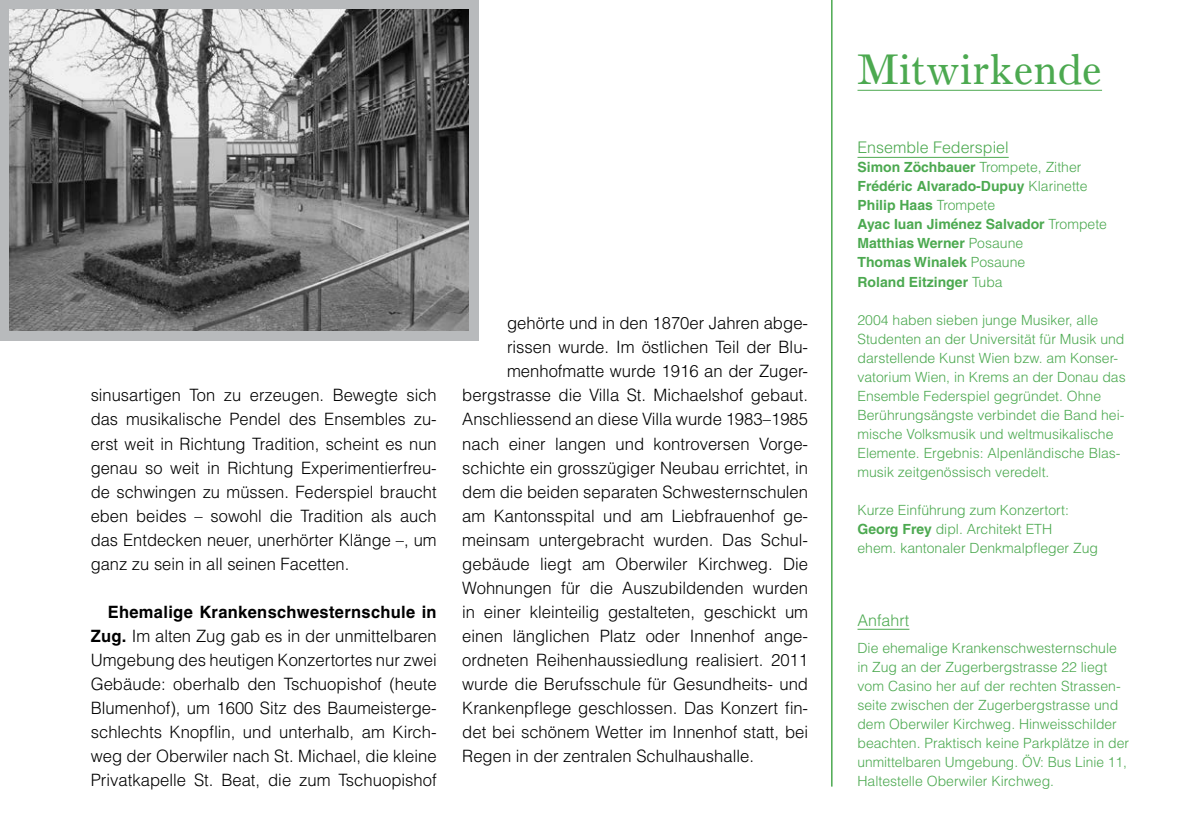
<style>
.page{position:relative;width:1191px;height:840px;background:#fff}
.page>*{position:absolute;margin:0;border:0;box-sizing:border-box;transform-origin:0 0}
.t1{font:44px "Old Style Seven";color:#4ca950}
.t2{font:300 17px/24px "Helvetica";color:#000;text-align:justify}
.t3{font:300 16px "Helvetica";color:#4ca950}
.t4{font:300 14px/19px "Helvetica";color:#4ca950}
.t5{font:700 14px/19px "Helvetica";color:#4ca950}
.s1{font-weight:700}
.s2{font-weight:300}
</style>
<div class="page">
<hr style="left:857px;top:90px;width:245px;height:1px;background:#4ca950">
<hr style="left:857px;top:157px;width:151px;height:1px;background:#4ca950">
<hr style="left:857px;top:628px;width:52px;height:1px;background:#4ca950">
<div style="left:0;top:0;width:478px;height:340px;background:#b8babc"></div>
<img style="left:10px;top:10px;width:459px;height:320px">
<hr style="left:831px;top:0;width:1px;height:786px;background:#4ca950">
<p class="t2" style="left:91px;top:382px;width:347px">sinusartigen Ton zu erzeugen. Bewegte sich das musikalische Pendel des Ensembles zu&shy;erst weit in Richtung Tradition, scheint es nun genau so weit in Richtung Experimentierfreu&shy;de schwingen zu müssen. Federspiel braucht eben beides – sowohl die Tradition als auch das Entdecken neuer, unerhörter Klänge –, um ganz zu sein in all seinen Facetten.</p>
<p class="t2" style="left:91px;top:599px;width:347px;text-indent:17px"><span class="s1">Ehemalige Krankenschwesternschule in Zug.</span> Im alten Zug gab es in der unmittelbaren Umgebung des heutigen Konzertortes nur zwei Gebäude: oberhalb den Tschuopishof (heute Blumenhof), um 1600 Sitz des Baumeisterge&shy;schlechts Knopflin, und unterhalb, am Kirch&shy;weg der Oberwiler nach St. Michael, die kleine Privatkapelle St. Beat, die zum Tschuopishof</p>
<p class="t2" style="left:507px;top:310px;width:303px">gehörte und in den 1870er Jahren abge-</p>
<p class="t2" style="left:507px;top:334px;width:303px">rissen wurde. Im östlichen Teil der Blu-</p>
<p class="t2" style="left:507px;top:358px;width:303px">menhofmatte wurde 1916 an der Zuger-</p>
<p class="t2" style="left:462px;top:382px;width:347px">bergstrasse die Villa St. Michaelshof gebaut.</p>
<p class="t2" style="left:462px;top:406px;width:347px">Anschliessend an diese Villa wurde 1983–1985</p>
<p class="t2" style="left:462px;top:430px;width:347px">nach einer langen und kontroversen Vorge-</p>
<p class="t2" style="left:462px;top:454px;width:347px">schichte ein grosszügiger Neubau errichtet, in</p>
<p class="t2" style="left:462px;top:478px;width:347px">dem die beiden separaten Schwesternschulen</p>
<p class="t2" style="left:462px;top:502px;width:347px">am Kantonsspital und am Liebfrauenhof ge-</p>
<p class="t2" style="left:462px;top:526px;width:347px">meinsam untergebracht wurden. Das Schul-</p>
<p class="t2" style="left:462px;top:550px;width:347px">gebäude liegt am Oberwiler Kirchweg. Die</p>
<p class="t2" style="left:462px;top:574px;width:347px">Wohnungen für die Auszubildenden wurden</p>
<p class="t2" style="left:462px;top:598px;width:347px">in einer kleinteilig gestalteten, geschickt um</p>
<p class="t2" style="left:462px;top:622px;width:347px">einen länglichen Platz oder Innenhof ange-</p>
<p class="t2" style="left:462px;top:646px;width:347px">ordneten Reihenhaussiedlung realisiert. 2011</p>
<p class="t2" style="left:462px;top:670px;width:347px">wurde die Berufsschule für Gesundheits- und</p>
<p class="t2" style="left:462px;top:694px;width:347px">Krankenpflege geschlossen. Das Konzert fin-</p>
<p class="t2" style="left:462px;top:718px;width:347px">det bei schönem Wetter im Innenhof statt, bei</p>
<p class="t2" style="left:462px;top:742px;width:293px">Regen in der zentralen Schulhaushalle.</p>
<h1 class="t1" style="left:857px;top:45px;width:246px">Mitwirkende</h1>
<p class="t3" style="left:857px;top:138px;width:153px">Ensemble Federspiel</p>
<p class="t5" style="left:857px;top:158px;width:251px">Simon Zöchbauer <span class="s2">Trompete, Zither<br></span>Frédéric Alvarado-Dupuy <span class="s2">Klarinette<br></span>Philip Haas <span class="s2">Trompete<br></span>Ayac Iuan Jiménez Salvador <span class="s2">Trompete<br></span>Matthias Werner <span class="s2">Posaune<br></span>Thomas Winalek <span class="s2">Posaune<br></span>Roland Eitzinger <span class="s2">Tuba</span></p>
<p class="t4" style="left:857px;top:309px;width:270px">2004 haben sieben junge Musiker, alle Studenten an der Universität für Musik und darstellende Kunst Wien bzw. am Konser&shy;vatorium Wien, in Krems an der Donau das Ensemble Federspiel gegründet. Ohne Berührungsängste verbindet die Band hei&shy;mische Volksmusik und weltmusikalische Elemente. Ergebnis: Alpenländische Blas&shy;musik zeitgenössisch veredelt.</p>
<p class="t4" style="left:857px;top:499px;width:242px">Kurze Einführung zum Konzertort:<br><span class="s1">Georg Frey</span> dipl. Architekt ETH<br>ehem. kantonaler Denkmalpfleger Zug</p>
<p class="t3" style="left:857px;top:610px;width:53px">Anfahrt</p>
<p class="t4" style="left:857px;top:638px;width:273px">Die ehemalige Krankenschwesternschule in Zug an der Zugerbergstrasse 22 liegt vom Casino her auf der rechten Strassen&shy;seite zwischen der Zugerbergstrasse und dem Oberwiler Kirchweg. Hinweisschilder beachten. Praktisch keine Parkplätze in der unmittelbaren Umgebung. ÖV: Bus Linie 11, Haltestelle Oberwiler Kirchweg.</p>
</div>
